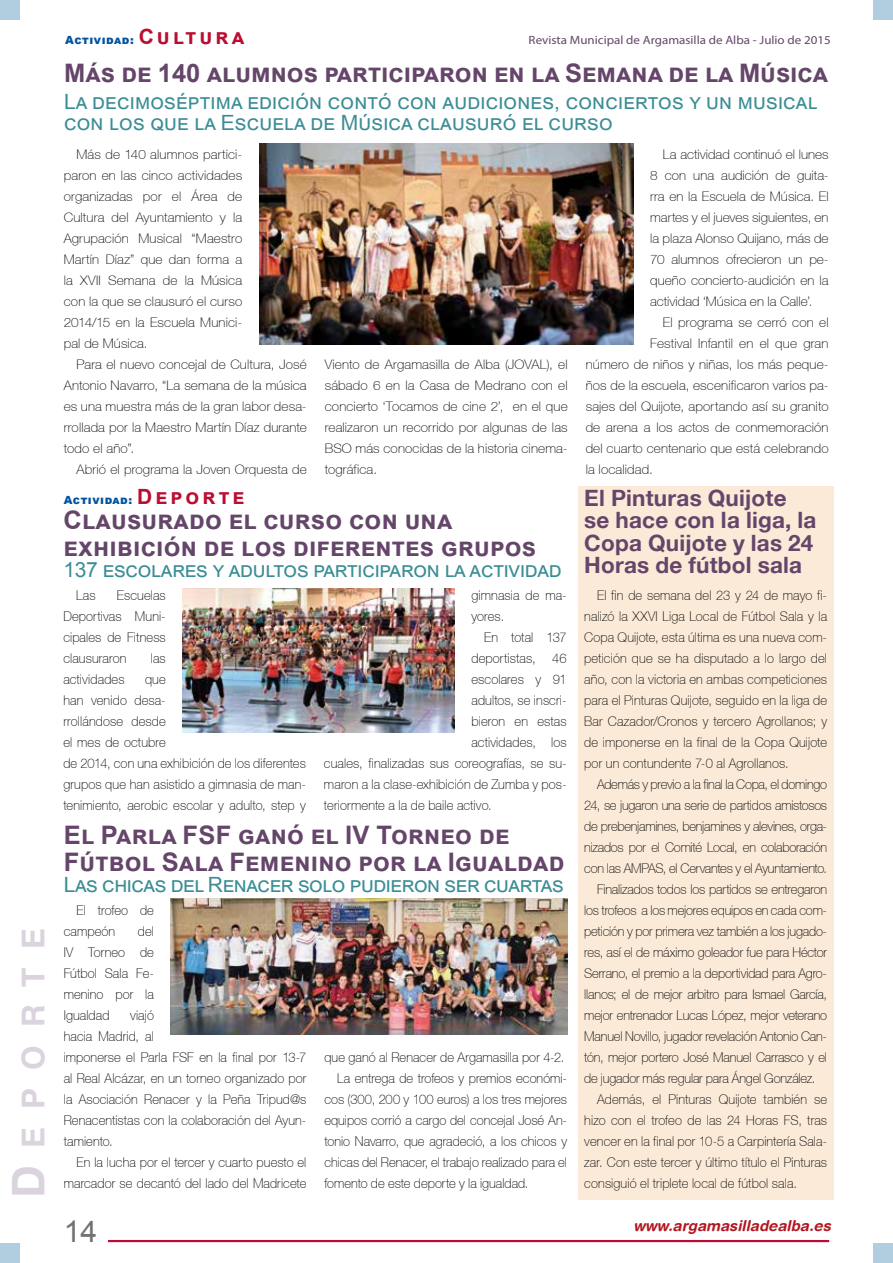
<style>
.page{position:relative;width:893px;height:1263px;background:#fff}
.page>*{position:absolute;margin:0;border:0;box-sizing:border-box;transform-origin:0 0}
.t1{font:700 31.5px "Helvetica";letter-spacing:.57em;color:#dbd3dd}
.t2{font:30px "Arial";color:#707172}
.t3{font:700 25.5px/27px "Arial";letter-spacing:.01em;color:#65456a}
.t4{font:700 22.5px/22.5px "Helvetica 75";letter-spacing:.01em;color:#65456a}
.t5{font:21px/21px "Arial";letter-spacing:.01em;color:#3a8d95}
.t6{font:21px "Arial";letter-spacing:-.01em;color:#3a8d95}
.t7{font:italic 700 15px "Helvetica Rounded";color:#b21721}
.t8{font:100 13.5px/21px "Helvetica 35";color:#000;scale:.95 1}
.t9{font:100 13.5px "Helvetica 35";letter-spacing:-.02em;color:#000;scale:.95 1}
.t10{font:100 13.2px/21px "Helvetica 35";letter-spacing:.01em;color:#000;text-align:justify}
.t11{font:12px "Myriad Pro";color:#65456a;scale:1.08 1}
.t12{font:900 11.25px "Arial";letter-spacing:.055em;color:#0053a0}
.s1{font-size:45px}
.s2{font-weight:700;font-size:21px;color:#bb0c32}
</style>
<div class="page">
<div style="left:578px;top:486px;width:255px;height:713px;background:#fbead8"></div>
<img style="left:259px;top:143px;width:374px;height:202px">
<img style="left:171px;top:899px;width:396px;height:135px">
<img style="left:183px;top:589px;width:271px;height:143px">
<hr style="left:108px;top:1240px;width:721px;height:2px;background:#bb0c32">
<div style="left:873px;top:0;width:20px;height:20px;background:#b0cedf"></div>
<div style="left:0;top:0;width:20px;height:20px;background:#b0cedf"></div>
<div style="left:873px;top:1243px;width:20px;height:20px;background:#b0cedf"></div>
<div style="left:0;top:1243px;width:20px;height:20px;background:#b0cedf"></div>
<h1 class="t1" style="left:14px;top:1198px;width:272px;rotate:-90deg"><span class="s1">D</span> eporte</h1>
<p class="t12" style="left:65px;top:32px;width:181px">Actividad: <span class="s2">Cultura</span></p>
<p class="t11" style="left:529px;top:32px;width:281px">Revista Municipal de Argamasilla de Alba - Julio de 2015</p>
<h3 class="t3" style="left:64px;top:60px;width:766px">Más de 140 alumnos participaron en la Semana de la Música</h3>
<h3 class="t5" style="left:64px;top:91px;width:755px">La decimoséptima edición contó con audiciones, conciertos y un musical con los que la Escuela de Música clausuró el curso</h3>
<p class="t10" style="left:64px;top:144px;width:180px;text-indent:13px">Más de 140 alumnos partici&shy;paron en las cinco actividades organizadas por el Área de Cultura del Ayuntamiento y la Agrupación Musical “Maestro Martín Díaz” que dan forma a la XVII Semana de la Música con la que se clausuró el curso 2014/15 en la Escuela Munici&shy;pal de Música.</p>
<p class="t10" style="left:64px;top:354px;width:244px;text-indent:13px">Para el nuevo concejal de Cultura, José Antonio Navarro, “La semana de la música es una muestra más de la gran labor desa&shy;rrollada por la Maestro Martín Díaz durante todo el año”.</p>
<p class="t10" style="left:77px;top:459px;width:232px">Abrió el programa la Joven Orquesta de</p>
<p class="t12" style="left:64px;top:492px;width:182px">Actividad: <span class="s2">Deporte</span></p>
<p class="t10" style="left:325px;top:354px;width:244px">Viento de Argamasilla de Alba (JOVAL), el sábado 6 en la Casa de Medrano con el concierto ‘Tocamos de cine 2’, en el que realizaron un recorrido por algunas de las BSO más conocidas de la historia cinema&shy;tográfica.</p>
<h3 class="t3" style="left:63px;top:507px;width:474px">Clausurado el curso con una exhibición de los diferentes grupos</h3>
<h3 class="t6" style="left:63px;top:555px;width:500px">137 escolares y adultos participaron la actividad</h3>
<p class="t8" style="left:63px;top:585px;width:109px;text-align:justify;text-indent:54px">Escuelas Deportivas Muni&shy;cipales de Fitness clausuraron</p>
<p class="t8" style="left:76px;top:585px;width:22px">Las</p>
<p class="t8" style="left:151px;top:648px;width:17px">las</p>
<p class="t8" style="left:63px;top:669px;width:66px">actividades</p>
<p class="t8" style="left:63px;top:669px;width:257px;text-indent:82px">que<br>han venido desa-<br>rrollándose desde<br>el mes de octubre<br>de 2014, con una exhibición de los diferentes grupos que han asistido a gimnasia de man&shy;tenimiento, aerobic escolar y adulto, step y</p>
<p class="t8" style="left:471px;top:585px;width:102px">gimnasia de ma&shy;yores.</p>
<p class="t8" style="left:484px;top:627px;width:88px">En total 137</p>
<p class="t8" style="left:471px;top:648px;width:102px">deportistas, 46</p>
<p class="t8" style="left:471px;top:669px;width:102px">escolares y 91</p>
<p class="t8" style="left:471px;top:690px;width:102px">adultos, se inscri-</p>
<p class="t8" style="left:471px;top:711px;width:102px">bieron en estas</p>
<p class="t8" style="left:471px;top:732px;width:102px">actividades, los</p>
<p class="t8" style="left:324px;top:753px;width:257px">cuales, finalizadas sus coreografías, se su-</p>
<p class="t8" style="left:324px;top:774px;width:257px">maron a la clase-exhibición de Zumba y pos-</p>
<p class="t8" style="left:324px;top:795px;width:178px">teriormente a la de baile activo.</p>
<h3 class="t3" style="left:64px;top:822px;width:502px">El Parla FSF ganó el IV Torneo de<br>Fútbol Sala Femenino por la Igualdad</h3>
<h3 class="t6" style="left:64px;top:870px;width:501px">Las chicas del Renacer solo pudieron ser cuartas</h3>
<p class="t8" style="left:64px;top:900px;width:96px;text-indent:13px">El trofeo de campeón</p>
<p class="t8" style="left:64px;top:921px;width:96px;text-align:justify;text-indent:74px">del IV Torneo de Fútbol Sala Fe&shy;menino por la Igualdad</p>
<p class="t8" style="left:64px;top:1005px;width:257px;text-indent:66px">viajó<br>hacia Madrid, al<br>imponerse el Parla FSF en la final por 13-7 al Real Alcázar, en un torneo organizado por la Asociación Renacer y la Peña Tripud@s<br>Renacentistas con la colaboración del Ayun&shy;tamiento.</p>
<p class="t8" style="left:64px;top:1152px;width:257px;text-align:right">En la lucha por el tercer y cuarto puesto el marcador se decantó del lado del Madricete</p>
<p class="t8" style="left:324px;top:1047px;width:254px">que ganó al Renacer de Argamasilla por 4-2.</p>
<p class="t8" style="left:337px;top:1068px;width:243px">La entrega de trofeos y premios económi-</p>
<p class="t8" style="left:324px;top:1089px;width:257px">cos (300, 200 y 100 euros) a los tres mejores</p>
<p class="t8" style="left:324px;top:1110px;width:257px">equipos corrió a cargo del concejal José An-</p>
<p class="t8" style="left:324px;top:1131px;width:257px">tonio Navarro, que agradeció, a los chicos y</p>
<p class="t8" style="left:324px;top:1152px;width:257px">chicas del Renacer, el trabajo realizado para el</p>
<p class="t8" style="left:324px;top:1173px;width:216px">fomento de este deporte y la igualdad.</p>
<p class="t10" style="left:650px;top:144px;width:180px;text-indent:13px">La actividad continuó el lunes 8 con una audición de guita&shy;rra en la Escuela de Música. El martes y el jueves siguientes, en la plaza Alonso Quijano, más de 70 alumnos ofrecieron un pe&shy;queño concierto-audición en la actividad ‘Música en la Calle’.</p>
<p class="t10" style="left:663px;top:312px;width:167px">El programa se cerró con el</p>
<p class="t10" style="left:650px;top:333px;width:180px">Festival Infantil en el que gran</p>
<p class="t10" style="left:586px;top:354px;width:244px">número de niños y niñas, los más peque-</p>
<p class="t10" style="left:586px;top:375px;width:244px">ños de la escuela, escenificaron varios pa-</p>
<p class="t10" style="left:586px;top:396px;width:244px">sajes del Quijote, aportando así su granito</p>
<p class="t10" style="left:586px;top:417px;width:244px">de arena a los actos de conmemoración</p>
<p class="t10" style="left:586px;top:438px;width:244px">del cuarto centenario que está celebrando</p>
<p class="t10" style="left:586px;top:459px;width:69px">la localidad.</p>
<h3 class="t4" style="left:584px;top:486px;width:234px">El Pinturas Quijote se hace con la liga, la<br>Copa Quijote y las 24<br>Horas de fútbol sala</h3>
<p class="t8" style="left:584px;top:585px;width:257px;text-align:justify;text-indent:13px">El fin de semana del 23 y 24 de mayo fi&shy;nalizó la XXVI Liga Local de Fútbol Sala y la Copa Quijote, esta última es una nueva com&shy;petición que se ha disputado a lo largo del año, con la victoria en ambas competiciones para el Pinturas Quijote, seguido en la liga de Bar Cazador/Cronos y tercero Agrollanos; y de imponerse en la final de la Copa Quijote por un contundente 7-0 al Agrollanos.</p>
<p class="t9" style="left:597px;top:777px;width:244px">Además y previo a la final la Copa, el domingo</p>
<p class="t9" style="left:584px;top:798px;width:257px">24, se jugaron una serie de partidos amistosos</p>
<p class="t9" style="left:584px;top:819px;width:257px">de prebenjamines, benjamines y alevines, orga-</p>
<p class="t9" style="left:584px;top:839px;width:257px">nizados por el Comité Local, en colaboración</p>
<p class="t9" style="left:584px;top:860px;width:257px">con las AMPAS, el Cervantes y el Ayuntamiento.</p>
<p class="t8" style="left:597px;top:879px;width:244px">Finalizados todos los partidos se entregaron</p>
<p class="t8" style="left:584px;top:900px;width:257px">los trofeos a los mejores equipos en cada com-</p>
<p class="t8" style="left:584px;top:921px;width:257px">petición y por primera vez también a los jugado-</p>
<p class="t8" style="left:584px;top:942px;width:257px">res, así el de máximo goleador fue para Héctor</p>
<p class="t8" style="left:584px;top:963px;width:257px">Serrano, el premio a la deportividad para Agro-</p>
<p class="t8" style="left:584px;top:984px;width:257px">llanos; el de mejor arbitro para Ismael García,</p>
<p class="t8" style="left:584px;top:1005px;width:257px">mejor entrenador Lucas López, mejor veterano</p>
<p class="t8" style="left:584px;top:1026px;width:257px">Manuel Novillo, jugador revelación Antonio Can-</p>
<p class="t8" style="left:584px;top:1047px;width:257px">tón, mejor portero José Manuel Carrasco y el</p>
<p class="t8" style="left:584px;top:1068px;width:245px">de jugador más regular para Ángel González.</p>
<p class="t8" style="left:597px;top:1089px;width:244px">Además, el Pinturas Quijote también se</p>
<p class="t8" style="left:584px;top:1110px;width:257px">hizo con el trofeo de las 24 Horas FS, tras</p>
<p class="t8" style="left:584px;top:1131px;width:257px">vencer en la final por 10-5 a Carpintería Sala-</p>
<p class="t8" style="left:584px;top:1152px;width:257px">zar. Con este tercer y último título el Pinturas</p>
<p class="t8" style="left:584px;top:1173px;width:225px">consiguió el triplete local de fútbol sala.</p>
<h2 class="t2" style="left:64px;top:1211px;width:35px">14</h2>
<p class="t7" style="left:634px;top:1216px;width:199px">www.argamasilladealba.es</p>
</div>
